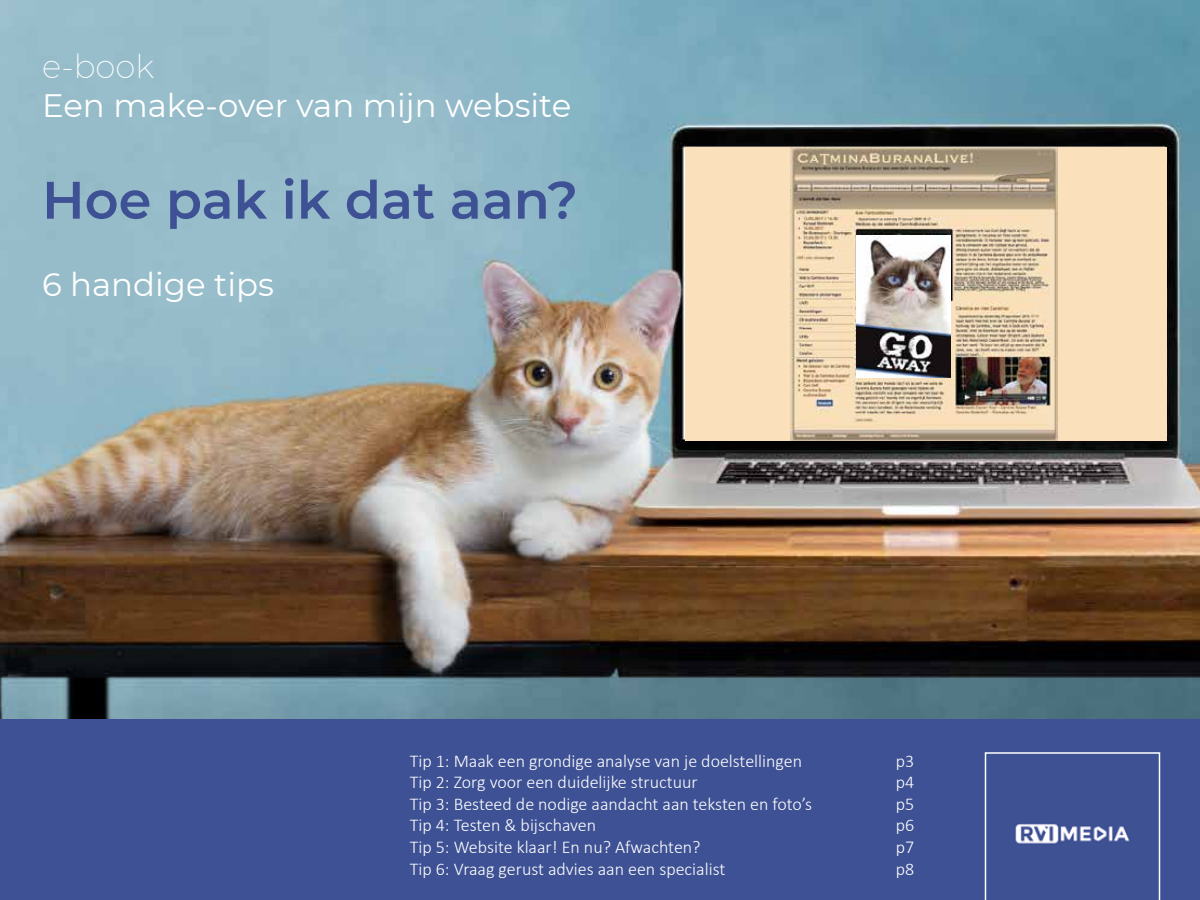
<style>
.page{position:relative;width:1200px;height:900px;background:#3d5194}
.page>*{position:absolute;margin:0;border:0;box-sizing:border-box;transform-origin:0 0}
.t1{font:600 52.65px "Montserrat";color:#3d5194}
.t2{font:32.4px "Montserrat";color:#fff}
.t3{font:200 32.4px "Montserrat";color:#fff}
.t4{font:300 18px "Calibri";color:#fff}
.t5{font:16.5px "Algerian";color:#fae0bb}
</style>
<div class="page">
<img style="left:0;top:0;width:1200px;height:719px">
<svg style="left:985px;top:752px;width:175px;height:148px"></svg>
<div style="left:686px;top:147px;width:481px;height:294px;background:#fae0bb"></div>
<img style="left:791px;top:147px;width:266px;height:294px">
<img style="left:856px;top:236px;width:95px;height:142px">
<div style="left:819px;top:154px;width:11px;height:10px;background:#9e8d71"></div>
<h2 class="t3" style="left:42px;top:44px;width:114px">e-book</h2>
<h2 class="t2" style="left:42px;top:83px;width:531px">Een make-over van mijn website</h2>
<h1 class="t1" style="left:42px;top:163px;width:538px">Hoe pak ik dat aan?</h1>
<h2 class="t2" style="left:42px;top:263px;width:233px">6 handige tips</h2>
<p class="t5" style="left:820px;top:150px;width:11px">T</p>
<p class="t4" style="left:410px;top:749px;width:394px">Tip 1: Maak een grondige analyse van je doelstellingen</p>
<p class="t4" style="left:896px;top:749px;width:20px">p3</p>
<p class="t4" style="left:410px;top:771px;width:289px">Tip 2: Zorg voor een duidelijke structuur</p>
<p class="t4" style="left:896px;top:771px;width:20px">p4</p>
<p class="t4" style="left:410px;top:793px;width:404px">Tip 3: Besteed de nodige aandacht aan teksten en foto’s</p>
<p class="t4" style="left:896px;top:793px;width:20px">p5</p>
<p class="t4" style="left:410px;top:814px;width:188px">Tip 4: Testen &amp; bijschaven</p>
<p class="t4" style="left:896px;top:814px;width:20px">p6</p>
<p class="t4" style="left:410px;top:836px;width:292px">Tip 5: Website klaar! En nu? Afwachten?</p>
<p class="t4" style="left:896px;top:836px;width:20px">p7</p>
<p class="t4" style="left:410px;top:857px;width:317px">Tip 6: Vraag gerust advies aan een specialist</p>
<p class="t4" style="left:896px;top:857px;width:20px">p8</p>
</div>
